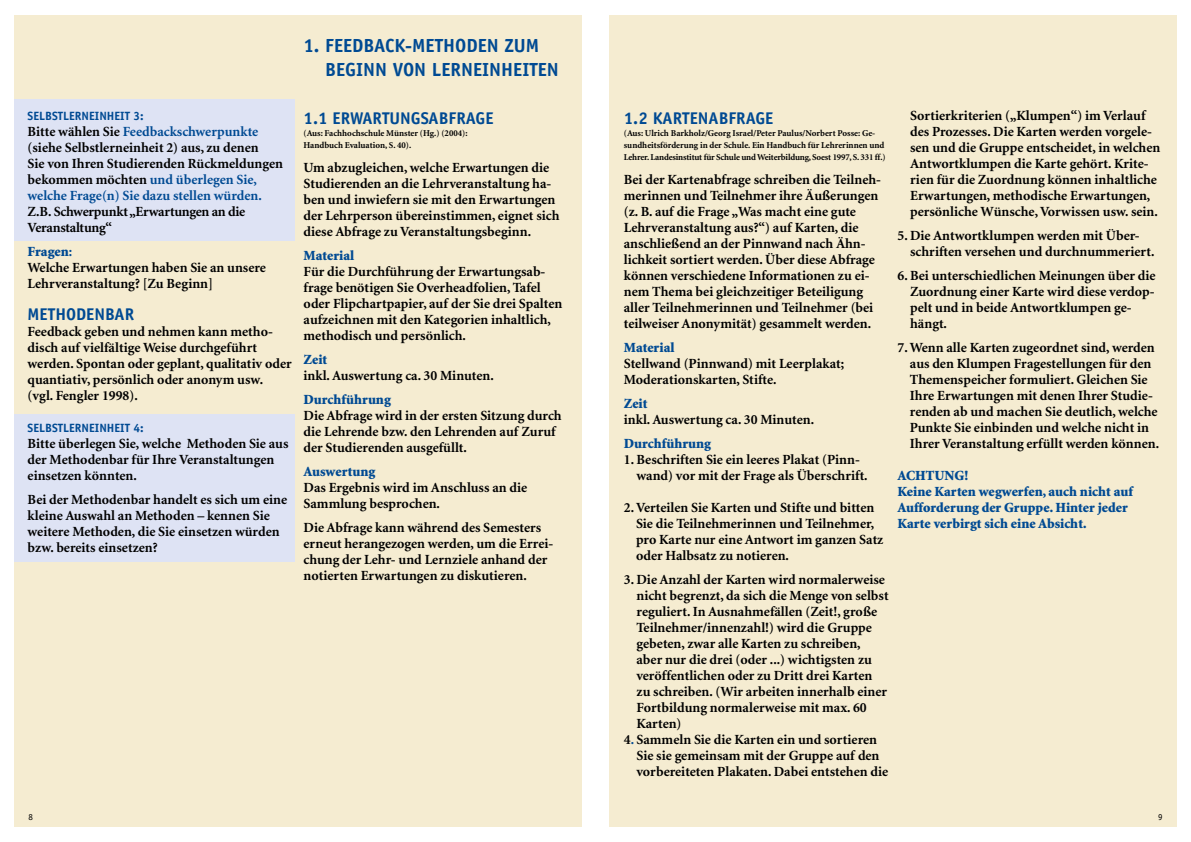
<style>
.page{position:relative;width:1191px;height:842px;background:#fff}
.page>*{position:absolute;margin:0;border:0;box-sizing:border-box;transform-origin:0 0}
.t1{font:700 19px "Officina Sans";color:#004a93}
.t2{font:700 17px "Officina Sans";color:#004a93}
.t3{font:700 14px/16px "Minion";color:#000}
.t4{font:900 14px/16px "Minion";color:#004a93}
.t5{font:700 14px/16px "Minion";letter-spacing:-.02em;color:#000}
.t6{font:700 12px "Officina Sans";color:#004a93}
.t7{font:700 9px/12px "Minion";color:#000}
.t8{font:9px "Officina Sans";color:#000}
.s1{color:#004a93}
.s2{font-weight:900;color:#004a93}
</style>
<div class="page">
<div style="left:14px;top:15px;width:567px;height:811px;background:#f5ecd1"></div>
<div style="left:610px;top:15px;width:566px;height:811px;background:#f5ecd1"></div>
<div style="left:14px;top:414px;width:281px;height:147px;background:#dee3f4"></div>
<div style="left:14px;top:99px;width:281px;height:142px;background:#dee3f4"></div>
<h1 class="t1" style="left:303px;top:34px;width:42px">1. FEEDB</h1>
<h1 class="t1" style="left:374px;top:34px;width:103px">ACK-METHODEN</h1>
<h1 class="t1" style="left:504px;top:34px;width:34px">ZUM</h1>
<h1 class="t1" style="left:325px;top:58px;width:22px">BEGINN</h1>
<h1 class="t1" style="left:393px;top:58px;width:60px">VON LERNEINHEITEN</h1>
<p class="t6" style="left:28px;top:108px;width:13px">SELBSTLERNEINHEIT</p>
<p class="t6" style="left:134px;top:108px;width:12px">3:</p>
<p class="t3" style="left:28px;top:124px;width:257px">Bitte wählen Sie <span class="s1">Feedbackschwerpunkte </span>(siehe Selbstlerneinheit 2) aus, zu denen<br>Sie von Ihren Studierenden Rückmeldungen bekommen möchten <span class="s1">und überlegen Sie, welche Frage(n) Sie dazu stellen würden.</span></p>
<p class="t5" style="left:28px;top:204px;width:219px">Z.B. Schwerpunkt „Erwartungen an die<br>Veranstaltung“</p>
<p class="t3" style="left:28px;top:244px;width:240px"><span class="s2">Fragen</span><span class="s1">:<br></span>Welche Erwartungen haben Sie an unsere<br>Lehrveranstaltung? [Zu Beginn]</p>
<p class="t2" style="left:28px;top:303px;width:59px">METHODENB</p>
<p class="t2" style="left:115px;top:303px;width:18px">AR</p>
<p class="t3" style="left:28px;top:324px;width:265px">Feedback geben und nehmen kann metho&shy;disch auf vielfältige Weise durchgeführt werden. Spontan oder geplant, qualitativ oder quantiativ, persönlich oder anonym usw. (vgl. Fengler 1998).</p>
<p class="t6" style="left:28px;top:420px;width:13px">SELBSTLERNEINHEIT</p>
<p class="t6" style="left:134px;top:420px;width:12px">4:</p>
<p class="t3" style="left:28px;top:436px;width:262px">Bitte überlegen Sie, welche Methoden Sie aus der Methodenbar für Ihre Veranstaltungen einsetzen könnten.</p>
<p class="t3" style="left:28px;top:492px;width:261px">Bei der Methodenbar handelt es sich um eine kleine Auswahl an Methoden – kennen Sie weitere Methoden, die Sie einsetzen würden bzw. bereits einsetzen?</p>
<p class="t2" style="left:303px;top:107px;width:182px">1.1 ERWARTUNGSABFRAGE</p>
<p class="t7" style="left:303px;top:127px;width:165px">(Aus: Fachhochschule Münster (Hg.) (2004):<br>Handbuch Evaluation, S. 40).</p>
<p class="t3" style="left:303px;top:160px;width:257px">Um abzugleichen, welche Erwartungen die Studierenden an die Lehrveranstaltung ha&shy;ben und inwiefern sie mit den Erwartungen der Lehrperson übereinstimmen, eignet sich diese Abfrage zu Veranstaltungsbeginn.</p>
<p class="t4" style="left:303px;top:248px;width:52px">Material</p>
<p class="t3" style="left:303px;top:264px;width:260px">Für die Durchführung der Erwartungsab&shy;frage benötigen Sie Overheadfolien, Tafel oder Flipchartpapier, auf der Sie drei Spalten aufzeichnen mit den Kategorien inhaltlich, methodisch und persönlich.</p>
<p class="t4" style="left:303px;top:352px;width:25px">Zeit</p>
<p class="t3" style="left:303px;top:368px;width:192px">inkl. Auswertung ca. 30 Minuten.</p>
<p class="t4" style="left:303px;top:392px;width:89px">Durchführung</p>
<p class="t3" style="left:303px;top:408px;width:260px">Die Abfrage wird in der ersten Sitzung durch die Lehrende bzw. den Lehrenden auf Zuruf der Studierenden ausgefüllt.</p>
<p class="t4" style="left:303px;top:464px;width:73px">Auswertung</p>
<p class="t3" style="left:303px;top:480px;width:225px">Das Ergebnis wird im Anschluss an die<br>Sammlung besprochen.</p>
<p class="t3" style="left:303px;top:520px;width:251px">Die Abfrage kann während des Semesters erneut herangezogen werden, um die Errei&shy;chung der Lehr- und Lernziele anhand der notierten Erwartungen zu diskutieren.</p>
<p class="t2" style="left:624px;top:107px;width:59px">1.2 KARTEN</p>
<p class="t2" style="left:708px;top:107px;width:57px">ABFRAGE</p>
<p class="t7" style="left:624px;top:127px;width:263px">(Aus: Ulrich Barkholz/Georg Israel/Peter Paulus/Norbert Posse: Ge&shy;sundheitsförderung in der Schule. Ein Handbuch für Lehrerinnen und<br>Lehrer. Landesinstitut für Schule und Weiterbildung, Soest 1997, S. 331 ff.)</p>
<p class="t3" style="left:624px;top:172px;width:259px">Bei der Kartenabfrage schreiben die Teilneh&shy;merinnen und Teilnehmer ihre Äußerungen (z. B. auf die Frage „Was macht eine gute Lehrveranstaltung aus?“) auf Karten, die anschließend an der Pinnwand nach Ähn&shy;lichkeit sortiert werden. Über diese Abfrage können verschiedene Informationen zu ei&shy;nem Thema bei gleichzeitiger Beteiligung aller Teilnehmerinnen und Teilnehmer (bei teilweiser Anonymität) gesammelt werden.</p>
<p class="t4" style="left:624px;top:340px;width:52px">Material</p>
<p class="t3" style="left:624px;top:356px;width:222px">Stellwand (Pinnwand) mit Leerplakat;<br>Moderationskarten, Stifte.</p>
<p class="t4" style="left:624px;top:396px;width:25px">Zeit</p>
<p class="t3" style="left:624px;top:412px;width:192px">inkl. Auswertung ca. 30 Minuten.</p>
<p class="t4" style="left:624px;top:436px;width:89px">Durchführung</p>
<p class="t3" style="left:636px;top:452px;width:233px;text-indent:-13px">1. Beschriften Sie ein leeres Plakat (Pinn&shy;wand) vor mit der Frage als Überschrift.</p>
<p class="t3" style="left:636px;top:500px;width:249px;text-indent:-12px">2. Verteilen Sie Karten und Stifte und bitten Sie die Teilnehmerinnen und Teilnehmer, pro Karte nur eine Antwort im ganzen Satz oder Halbsatz zu notieren.</p>
<p class="t3" style="left:636px;top:572px;width:254px;text-indent:-13px">3. Die Anzahl der Karten wird normalerweise nicht begrenzt, da sich die Menge von selbst reguliert. In Ausnahmefällen (Zeit!, große Teilnehmer/innenzahl!) wird die Gruppe gebeten, zwar alle Karten zu schreiben, aber nur die drei (oder ...) wichtigsten zu veröffentlichen oder zu Dritt drei Karten zu schreiben. (Wir arbeiten innerhalb einer Fortbildung normalerweise mit max. 60<br>Karten)</p>
<p class="t3" style="left:636px;top:732px;width:253px;text-indent:-13px">4<span class="s1">.</span> Sammeln Sie die Karten ein und sortieren<br>Sie sie gemeinsam mit der Gruppe auf den vorbereiteten Plakaten. Dabei entstehen die</p>
<p class="t3" style="left:910px;top:108px;width:252px">Sortierkriterien („Klumpen“) im Verlauf des Prozesses. Die Karten werden vorgele&shy;sen und die Gruppe entscheidet, in welchen Antwortklumpen die Karte gehört. Krite&shy;rien für die Zuordnung können inhaltliche Erwartungen, methodische Erwartungen, persönliche Wünsche, Vorwissen usw. sein.</p>
<p class="t3" style="left:910px;top:228px;width:246px;text-indent:-13px">5. Die Antwortklumpen werden mit Über&shy;schriften versehen und durchnummeriert.</p>
<p class="t3" style="left:910px;top:268px;width:247px;text-indent:-13px">6. Bei unterschiedlichen Meinungen über die<br>Zuordnung einer Karte wird diese verdop&shy;pelt und in beide Antwortklumpen ge&shy;hängt.</p>
<p class="t3" style="left:910px;top:340px;width:251px;text-indent:-12px">7. Wenn alle Karten zugeordnet sind, werden aus den Klumpen Fragestellungen für den Themenspeicher formuliert. Gleichen Sie Ihre Erwartungen mit denen Ihrer Studie&shy;renden ab und machen Sie deutlich, welche Punkte Sie einbinden und welche nicht in Ihrer Veranstaltung erfüllt werden können.</p>
<p class="t4" style="left:897px;top:468px;width:237px">Achtung!<br>Keine Karten wegwerfen, auch nicht auf<br>Aufforderung der Gruppe. Hinter jeder<br>Karte verbirgt sich eine Absicht.</p>
<p class="t8" style="left:28px;top:812px;width:6px">8</p>
<p class="t8" style="left:1158px;top:812px;width:6px">9</p>
</div>
